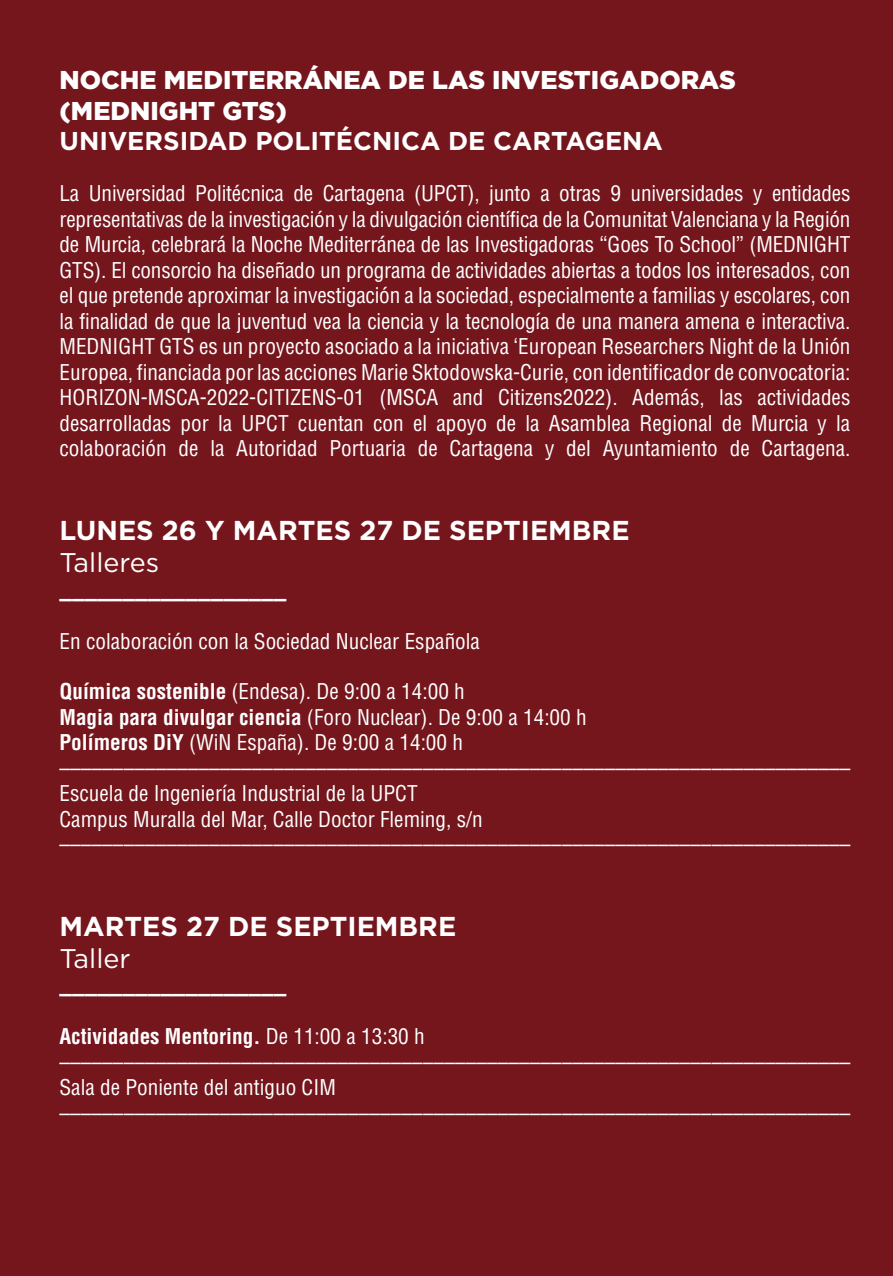
<style>
.page{position:relative;width:893px;height:1276px;background:#75151c}
.page>*{position:absolute;margin:0;border:0;box-sizing:border-box;transform-origin:0 0}
.t1{font:700 27.3px "Gotham";color:#fff}
.t2{font:27px "Gotham";color:#fff}
.t3{font:900 25.8px/30.9px "Gotham";color:#fff}
.t4{font:700 25.8px "Gotham";color:#fff}
.t5{font:condensed 21.3px/25.5px "Helvetica LT Std";color:#fff}
.t6{font:900 21px "Gotham";color:#fff}
.s1{font-weight:700}
</style>
<div class="page">
<p class="t3" style="left:60px;top:63px;width:678px">NOCHE MEDITERRÁNEA DE LAS INVESTIGADORAS (MEDNIGHT GTS)</p>
<p class="t4" style="left:60px;top:126px;width:605px">UNIVERSIDAD POLITÉCNICA DE CARTAGENA</p>
<p class="t5" style="left:60px;top:181px;width:792px;text-align:justify">La Universidad Politécnica de Cartagena (UPCT), junto a otras 9 universidades y entidades representativas de la investigación y la divulgación científica de la Comunitat Valenciana y la Región de Murcia, celebrará la Noche Mediterránea de las Investigadoras “Goes To School” (MEDNIGHT GTS). El consorcio ha diseñado un programa de actividades abiertas a todos los interesados, con el que pretende aproximar la investigación a la sociedad, especialmente a familias y escolares, con la finalidad de que la juventud vea la ciencia y la tecnología de una manera amena e interactiva.<br>MEDNIGHT GTS es un proyecto asociado a la iniciativa ‘European Researchers Night de la Unión Europea, financiada por las acciones Marie Sktodowska-Curie, con identificador de convocatoria:<br>HORIZON-MSCA-2022-CITIZENS-01 (MSCA and Citizens2022). Además, las actividades desarrolladas por la UPCT cuentan con el apoyo de la Asamblea Regional de Murcia y la colaboración de la Autoridad Portuaria de Cartagena y del Ayuntamiento de Cartagena.</p>
<p class="t1" style="left:60px;top:514px;width:572px">LUNES 26 Y MARTES 27 DE SEPTIEMBRE</p>
<p class="t2" style="left:60px;top:548px;width:101px">Talleres</p>
<p class="t6" style="left:60px;top:578px;width:228px">__________________</p>
<p class="t5" style="left:60px;top:628px;width:422px">En colaboración con la Sociedad Nuclear Española</p>
<p class="t5" style="left:60px;top:679px;width:792px"><span class="s1">Química sostenible</span> (Endesa). De 9:00 a 14:00 h<br><span class="s1">Magia para divulgar ciencia</span> (Foro Nuclear). De 9:00 a 14:00 h<br><span class="s1">Polímeros DiY</span> (WiN España). De 9:00 a 14:00 h –––––––––––––––––––––––––––––––––––––––––––––––––––––––––––––––––––––––––– Escuela de Ingeniería Industrial de la UPCT<br>Campus Muralla del Mar, Calle Doctor Fleming, s/n ––––––––––––––––––––––––––––––––––––––––––––––––––––––––––––––––––––––––––</p>
<p class="t1" style="left:60px;top:910px;width:398px">MARTES 27 DE SEPTIEMBRE</p>
<p class="t2" style="left:60px;top:943px;width:72px">Taller</p>
<p class="t6" style="left:60px;top:974px;width:228px">__________________</p>
<p class="t5" style="left:60px;top:1023px;width:792px"><span class="s1">Actividades Mentoring.</span> De 11:00 a 13:30 h –––––––––––––––––––––––––––––––––––––––––––––––––––––––––––––––––––––––––– Sala de Poniente del antiguo CIM ––––––––––––––––––––––––––––––––––––––––––––––––––––––––––––––––––––––––––</p>
</div>
